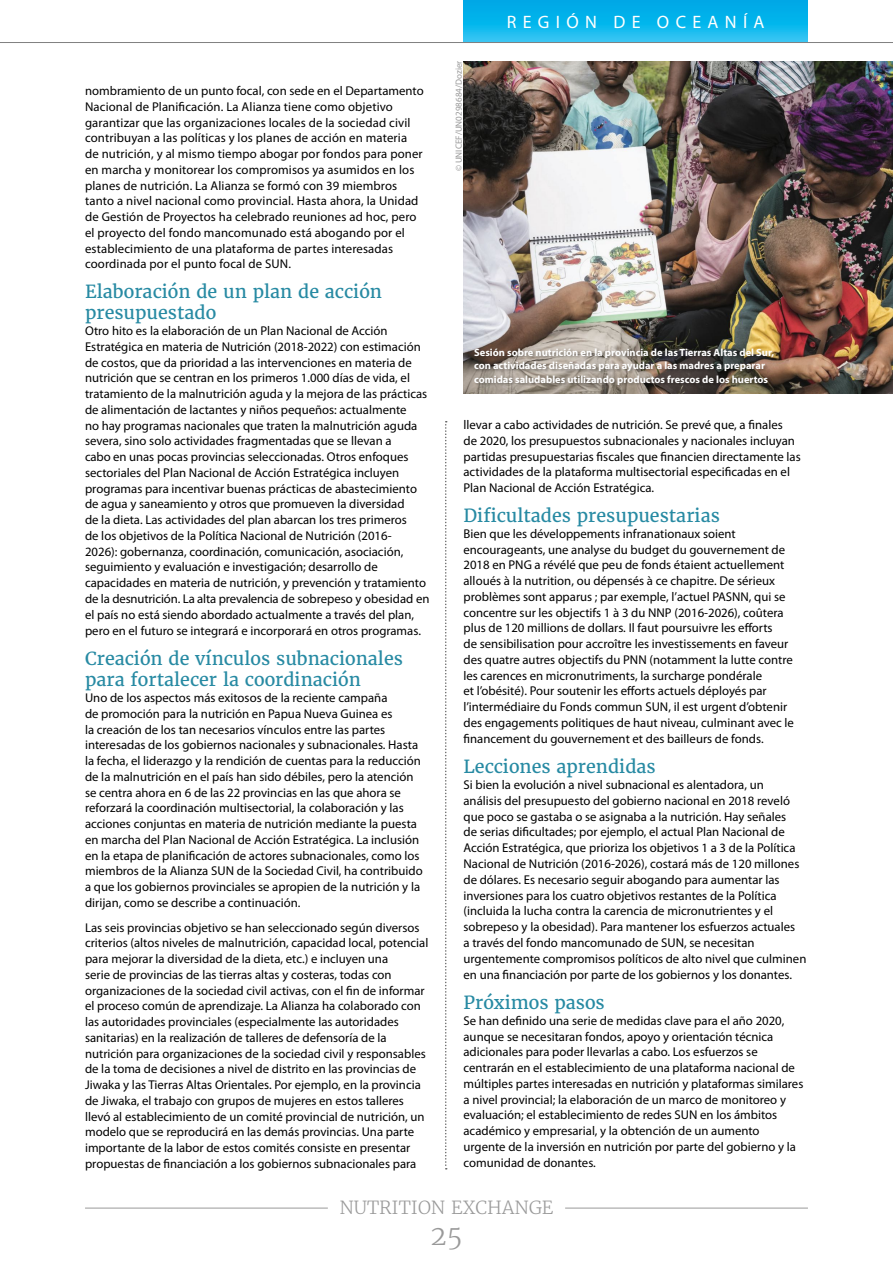
<style>
.page{position:relative;width:893px;height:1263px;background:#fff}
.page>*{position:absolute;margin:0;border:0;box-sizing:border-box;transform-origin:0 0}
.t1{font:300 27px "Merriweather";color:#999}
.t2{font:21px "Myriad Pro";letter-spacing:.35em;color:#fff}
.t3{font:18px/21px "Merriweather";color:#278aa3}
.t4{font:300 18px "Merriweather";color:#999}
.t5{font:18px "Myriad Pro";letter-spacing:.35em;color:#fff}
.t6{font:12.75px/15.8px "Myriad Pro";color:#000}
.t7{font:700 10.5px/13.5px "Myriad Pro";color:#fff}
.t8{font:9px "Myriad Pro";color:#999}
</style>
<div class="page">
<hr style="left:85px;top:1208px;width:243px;height:1px;background:#999">
<hr style="left:565px;top:1208px;width:243px;height:1px;background:#999">
<svg style="left:445px;top:421px;width:2px;height:748px"></svg>
<img style="left:463px;top:62px;width:430px;height:331px">
<div style="left:474px;top:348px;width:303px;height:41px;background:#000;opacity:.33"></div>
<svg style="left:463px;top:0;width:345px;height:42px;background:#0db5ec"></svg>
<hr style="left:0;top:42px;width:893px;height:1px;background:#808080">
<p class="t6" style="left:85px;top:83px;width:340px">nombramiento de un punto focal, con sede en el Departamento Nacional de Planificación. La Alianza tiene como objetivo garantizar que las organizaciones locales de la sociedad civil contribuyan a las políticas y los planes de acción en materia de nutrición, y al mismo tiempo abogar por fondos para poner en marcha y monitorear los compromisos ya asumidos en los planes de nutrición. La Alianza se formó con 39 miembros tanto a nivel nacional como provincial. Hasta ahora, la Unidad de Gestión de Proyectos ha celebrado reuniones ad hoc, pero el proyecto del fondo mancomunado está abogando por el establecimiento de una plataforma de partes interesadas coordinada por el punto focal de SUN.</p>
<h3 class="t3" style="left:85px;top:282px;width:298px">Elaboración de un plan de acción presupuestado</h3>
<p class="t6" style="left:85px;top:323px;width:346px">Otro hito es la elaboración de un Plan Nacional de Acción Estratégica en materia de Nutrición (2018-2022) con estimación de costos, que da prioridad a las intervenciones en materia de nutrición que se centran en los primeros 1.000 días de vida, el tratamiento de la malnutrición aguda y la mejora de las prácticas de alimentación de lactantes y niños pequeños: actualmente<br>no hay programas nacionales que traten la malnutrición aguda severa, sino solo actividades fragmentadas que se llevan a<br>cabo en unas pocas provincias seleccionadas. Otros enfoques sectoriales del Plan Nacional de Acción Estratégica incluyen programas para incentivar buenas prácticas de abastecimiento de agua y saneamiento y otros que promueven la diversidad<br>de la dieta. Las actividades del plan abarcan los tres primeros<br>de los objetivos de la Política Nacional de Nutrición (2016-<br>2026): gobernanza, coordinación, comunicación, asociación, seguimiento y evaluación e investigación; desarrollo de capacidades en materia de nutrición, y prevención y tratamiento de la desnutrición. La alta prevalencia de sobrepeso y obesidad en el país no está siendo abordado actualmente a través del plan, pero en el futuro se integrará e incorporará en otros programas.</p>
<h3 class="t3" style="left:85px;top:648px;width:319px">Creación de vínculos subnacionales para fortalecer la coordinación</h3>
<p class="t6" style="left:85px;top:690px;width:339px">Uno de los aspectos más exitosos de la reciente campaña<br>de promoción para la nutrición en Papua Nueva Guinea es<br>la creación de los tan necesarios vínculos entre las partes interesadas de los gobiernos nacionales y subnacionales. Hasta la fecha, el liderazgo y la rendición de cuentas para la reducción de la malnutrición en el país han sido débiles, pero la atención se centra ahora en 6 de las 22 provincias en las que ahora se reforzará la coordinación multisectorial, la colaboración y las acciones conjuntas en materia de nutrición mediante la puesta en marcha del Plan Nacional de Acción Estratégica. La inclusión en la etapa de planificación de actores subnacionales, como los miembros de la Alianza SUN de la Sociedad Civil, ha contribuido a que los gobiernos provinciales se apropien de la nutrición y la dirijan, como se describe a continuación.</p>
<p class="t6" style="left:85px;top:919px;width:345px">Las seis provincias objetivo se han seleccionado según diversos criterios (altos niveles de malnutrición, capacidad local, potencial para mejorar la diversidad de la dieta, etc.) e incluyen una<br>serie de provincias de las tierras altas y costeras, todas con organizaciones de la sociedad civil activas, con el fin de informar el proceso común de aprendizaje. La Alianza ha colaborado con las autoridades provinciales (especialmente las autoridades sanitarias) en la realización de talleres de defensoría de la nutrición para organizaciones de la sociedad civil y responsables de la toma de decisiones a nivel de distrito en las provincias de Jiwaka y las Tierras Altas Orientales. Por ejemplo, en la provincia de Jiwaka, el trabajo con grupos de mujeres en estos talleres llevó al establecimiento de un comité provincial de nutrición, un modelo que se reproducirá en las demás provincias. Una parte importante de la labor de estos comités consiste en presentar propuestas de financiación a los gobiernos subnacionales para</p>
<p class="t8" style="left:453px;top:171px;width:112px;rotate:-90deg">© UNICEF/UN0298684/Dozier</p>
<h3 class="t5" style="left:507px;top:10px;width:259px">REGIÓN DE OCEANÍA</h3>
<h2 class="t2" style="left:682px;top:8px;width:127px">OCEANIA</h2>
<p class="t7" style="left:474px;top:345px;width:301px">Sesión sobre nutrición en la provincia de las Tierras Altas del Sur, con actividades diseñadas para ayudar a las madres a preparar comidas saludables utilizando productos frescos de los huertos</p>
<p class="t6" style="left:463px;top:417px;width:339px">llevar a cabo actividades de nutrición. Se prevé que, a finales<br>de 2020, los presupuestos subnacionales y nacionales incluyan partidas presupuestarias fiscales que financien directamente las actividades de la plataforma multisectorial especificadas en el Plan Nacional de Acción Estratégica.</p>
<h3 class="t3" style="left:463px;top:505px;width:258px">Dificultades presupuestarias</h3>
<p class="t6" style="left:463px;top:526px;width:332px">Bien que les développements infranationaux soient encourageants, une analyse du budget du gouvernement de 2018 en PNG a révélé que peu de fonds étaient actuellement alloués à la nutrition, ou dépensés à ce chapitre. De sérieux problèmes sont apparus ; par exemple, l’actuel PASNN, qui se concentre sur les objectifs 1 à 3 du NNP (2016-2026), coûtera plus de 120 millions de dollars. Il faut poursuivre les efforts<br>de sensibilisation pour accroître les investissements en faveur des quatre autres objectifs du PNN (notamment la lutte contre les carences en micronutriments, la surcharge pondérale<br>et l’obésité). Pour soutenir les efforts actuels déployés par l’intermédiaire du Fonds commun SUN, il est urgent d’obtenir des engagements politiques de haut niveau, culminant avec le financement du gouvernement et des bailleurs de fonds.</p>
<h3 class="t3" style="left:463px;top:756px;width:194px">Lecciones aprendidas</h3>
<p class="t6" style="left:463px;top:777px;width:344px">Si bien la evolución a nivel subnacional es alentadora, un<br>análisis del presupuesto del gobierno nacional en 2018 reveló que poco se gastaba o se asignaba a la nutrición. Hay señales<br>de serias dificultades; por ejemplo, el actual Plan Nacional de Acción Estratégica, que prioriza los objetivos 1 a 3 de la Política Nacional de Nutrición (2016-2026), costará más de 120 millones de dólares. Es necesario seguir abogando para aumentar las inversiones para los cuatro objetivos restantes de la Política (incluida la lucha contra la carencia de micronutrientes y el sobrepeso y la obesidad). Para mantener los esfuerzos actuales<br>a través del fondo mancomunado de SUN, se necesitan urgentemente compromisos políticos de alto nivel que culminen en una financiación por parte de los gobiernos y los donantes.</p>
<h3 class="t3" style="left:463px;top:992px;width:143px">Próximos pasos</h3>
<p class="t6" style="left:463px;top:1012px;width:341px">Se han definido una serie de medidas clave para el año 2020, aunque se necesitaran fondos, apoyo y orientación técnica adicionales para poder llevarlas a cabo. Los esfuerzos se centrarán en el establecimiento de una plataforma nacional de múltiples partes interesadas en nutrición y plataformas similares a nivel provincial; la elaboración de un marco de monitoreo y evaluación; el establecimiento de redes SUN en los ámbitos académico y empresarial, y la obtención de un aumento urgente de la inversión en nutrición por parte del gobierno y la comunidad de donantes.</p>
<h3 class="t4" style="left:339px;top:1197px;width:216px">NUTRITION EXCHANGE</h3>
<h1 class="t1" style="left:431px;top:1218px;width:33px">25</h1>
</div>
